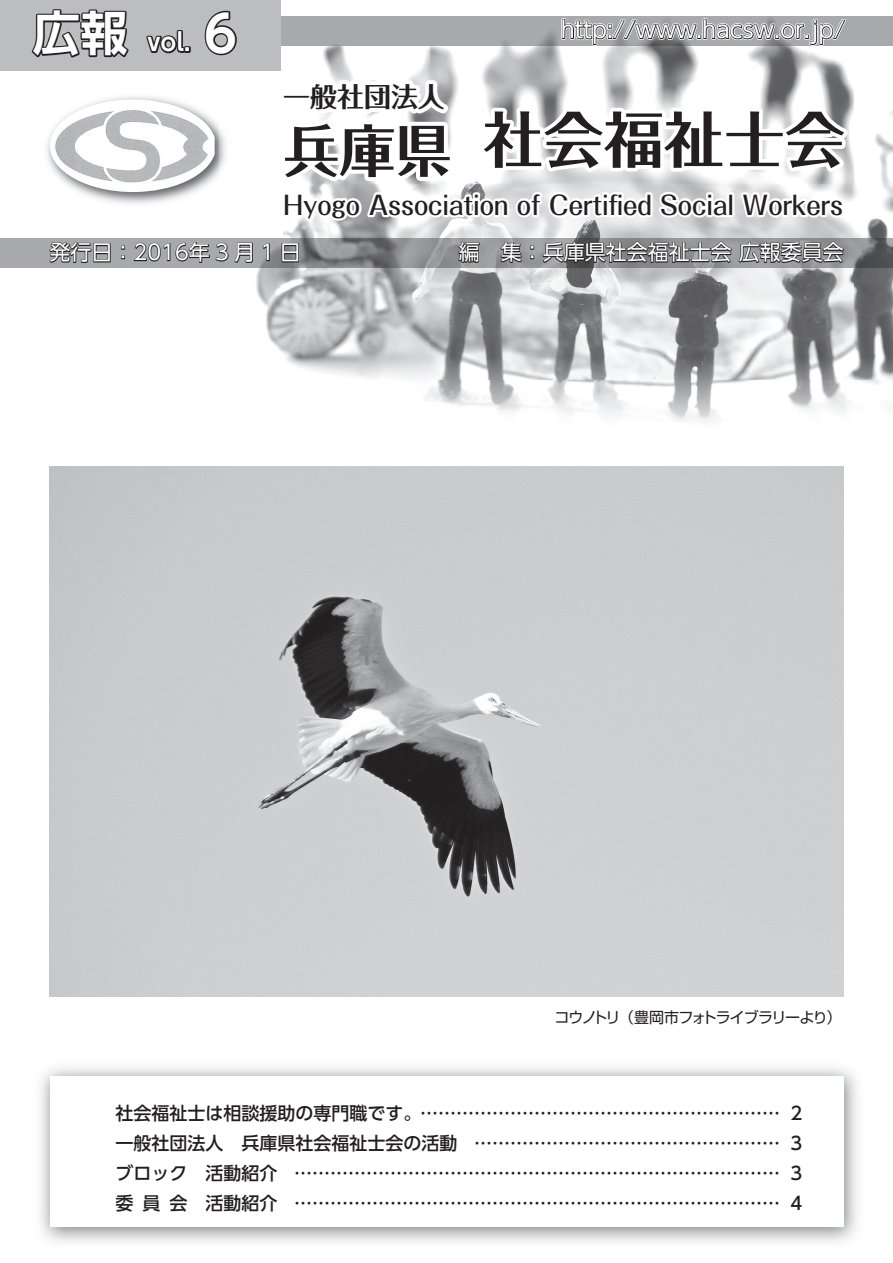
<style>
.page{position:relative;width:893px;height:1263px;background:#fff}
.page>*{position:absolute;margin:0;border:0;box-sizing:border-box;transform-origin:0 0}
.t1{font:60.3px "Folk Pro Bold 90 msp RKSJ H";color:#231f20}
.t2{font:56.25px "Folk Pro Bold 90 msp RKSJ H";color:#231f20}
.t3{font:47.7px "UD Shin Go Pro De Bold 90 msp RKSJ H";color:#fff}
.t4{font:27px "Folk Pro Bold 90 msp RKSJ H";color:#231f20}
.t5{font:25.65px "Folk Pro Medium 90 msp RKSJ H";color:#231f20}
.t6{font:23.85px "UD Shin Go Pro De Bold 90 msp RKSJ H";color:#fff}
.t7{font:22.5px "UD Shin Go Pro Regular 90 msp RKSJ H";color:#fff}
.t8{font:21px "UD Shin Go Pro Regular 90 msp RKSJ H";color:#fff}
.t9{font:18px/30px "UD Shin Go Pro Medium 90 msp RKSJ H";color:#231f20;text-align:justify}
.t10{font:15px "Shin Go Pr 6 N Regular 90 msp RKSJ H";letter-spacing:-.07em;color:#231f20}
.s1{font-size:49.95px}
</style>
<div class="page">
<img style="left:219px;top:0;width:674px;height:422px">
<img style="left:50px;top:467px;width:793px;height:529px">
<div style="left:0;top:238px;width:219px;height:30px;background:#a8a9ad"></div>
<img style="left:219px;top:238px;width:674px;height:30px">
<div style="left:280px;top:16px;width:613px;height:30px;background:#a8a9ad"></div>
<div style="left:0;top:0;width:280px;height:70px;background:#bcbdc0"></div>
<svg style="left:31px;top:9px;width:98px;height:49px"></svg>
<svg style="left:49px;top:241px;width:62px;height:22px"></svg>
<svg style="left:121px;top:245px;width:4px;height:14px"></svg>
<svg style="left:133px;top:241px;width:121px;height:23px"></svg>
<svg style="left:261px;top:74px;width:598px;height:193px"></svg>
<svg style="left:560px;top:15px;width:289px;height:32px;background:#969598"></svg>
<svg style="left:146px;top:30px;width:38px;height:24px"></svg>
<div style="left:184px;top:46px;width:7px;height:7px;border:3px solid #231f20"></div>
<svg style="left:204px;top:10px;width:33px;height:46px"></svg>
<img style="left:47px;top:86px;width:186px;height:137px">
<img style="left:50px;top:99px;width:165px;height:93px">
<h3 class="t3" style="left:33px;top:-6px;width:97px">広報</h3>
<h3 class="t6" style="left:148px;top:23px;width:91px">vol. <span class="s1">6</span></h3>
<h3 class="t4" style="left:283px;top:74px;width:163px">一般社団法人</h3>
<h2 class="t2" style="left:283px;top:103px;width:170px">兵庫県</h2>
<p class="t7" style="left:561px;top:12px;width:285px">http://www.hacsw.or.jp/</p>
<h1 class="t1" style="left:483px;top:88px;width:364px">社会福祉士会</h1>
<h3 class="t5" style="left:283px;top:183px;width:561px">Hyogo Association of Certified Social Workers</h3>
<p class="t8" style="left:49px;top:235px;width:253px">発行日：2016年 3月 1 日</p>
<p class="t8" style="left:459px;top:235px;width:386px">編　集：兵庫県社会福祉士会 広報委員会</p>
<p class="t10" style="left:554px;top:1005px;width:288px">コウノトリ（豊岡市フォトライブラリーより）</p>
<p class="t9" style="left:116px;top:1097px;width:688px">社会福祉士は相談援助の専門職です。…………………………………………………… 2一般社団法人　兵庫県社会福祉士会の活動 …………………………………………… 3ブロック　活動紹介 ……………………………………………………………………… 3委員会　活動紹介 ……………………………………………………………………… 4</p>
</div>
